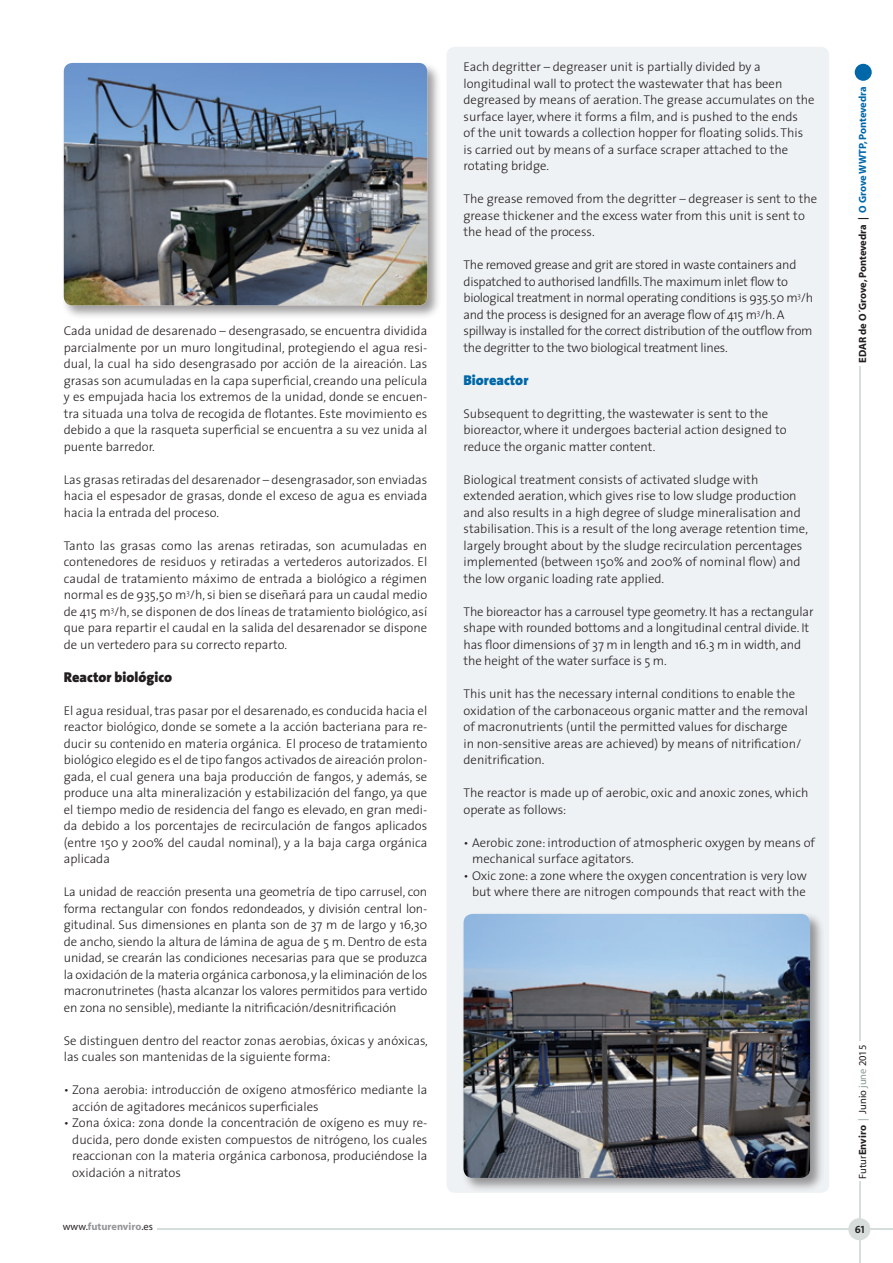
<style>
.page{position:relative;width:893px;height:1263px;background:#fff}
.page>*{position:absolute;margin:0;border:0;box-sizing:border-box;transform-origin:0 0}
.Ladillo_Texto_españo{font:900 14.25px "The Sans";color:#231f20}
.Ladillo_Texto{font:900 14.25px "The Sans";color:#0068a9}
.Texto{font:300 12.75px/16.5px "The Sans";color:#231f20;text-align:justify}
.Texto_ingles{font:300 12.75px/16.5px "The Sans";color:#231f20}
.Texto_ingles-2{font:300 12.75px/16.5px "The Sans";letter-spacing:-.02em;color:#231f20}
.t1{font:700 10.5px "Myriad";letter-spacing:-.005em;color:#231f20}
.t2{font:10.5px "Myriad";color:#231f20}
.t3{font:700 10.5px "Myriad";color:#939598}
.t4{font:10.5px "The Sans Bold Caps";color:#231f20}
.s1{color:#0068a9}
.s2{font-weight:700}
.s3{color:#8b9b92}
.s4{font-weight:400;color:#231f20}
</style>
<div class="page">
<div style="left:446px;top:47px;width:383px;height:1146px;background:#eff2f4;border-radius:9px"></div>
<div style="left:855px;top:64px;width:17px;height:17px;background:#0068a9;border-radius:50%"></div>
<hr style="left:859px;top:366px;width:1px;height:675px;background:#d7ddda">
<hr style="left:157px;top:1228px;width:736px;height:2px;background:#d7ddda">
<hr style="left:859px;top:1181px;width:1px;height:82px;background:#d7ddda">
<div style="left:848px;top:1218px;width:22px;height:22px;background:#d7ddda;border-radius:50%"></div>
<div style="left:61px;top:61px;width:381px;height:259px;background:#231f20;opacity:.45"></div>
<img style="left:64px;top:63px;width:363px;height:242px">
<div style="left:461px;top:911px;width:364px;height:281px;background:#231f20;opacity:.45"></div>
<img style="left:463px;top:914px;width:347px;height:264px">
<p class="Texto" style="left:64px;top:322px;width:365px">Cada unidad de desarenado – desengrasado, se encuentra dividida parcialmente por un muro longitudinal, protegiendo el agua resi&shy;dual, la cual ha sido desengrasado por acción de la aireación. Las grasas son acumuladas en la capa superficial, creando una película y es empujada hacia los extremos de la unidad, donde se encuen&shy;tra situada una tolva de recogida de flotantes. Este movimiento es debido a que la rasqueta superficial se encuentra a su vez unida al puente barredor.</p>
<p class="Texto" style="left:64px;top:471px;width:365px">Las grasas retiradas del desarenador – desengrasador, son enviadas hacia el espesador de grasas, donde el exceso de agua es enviada hacia la entrada del proceso.</p>
<p class="Texto" style="left:64px;top:537px;width:365px">Tanto las grasas como las arenas retiradas, son acumuladas en contenedores de residuos y retiradas a vertederos autorizados. El caudal de tratamiento máximo de entrada a biológico a régimen normal es de 935,50 m<sup>3</sup>/h, si bien se diseñará para un caudal medio de 415 m<sup>3</sup>/h, se disponen de dos líneas de tratamiento biológico, así que para repartir el caudal en la salida del desarenador se dispone de un vertedero para su correcto reparto.</p>
<p class="Ladillo_Texto_españo" style="left:64px;top:665px;width:110px">Reactor biológico</p>
<p class="Texto" style="left:64px;top:702px;width:365px">El agua residual, tras pasar por el desarenado, es conducida hacia el reactor biológico, donde se somete a la acción bacteriana para re&shy;ducir su contenido en materia orgánica. El proceso de tratamiento biológico elegido es el de tipo fangos activados de aireación prolon&shy;gada, el cual genera una baja producción de fangos, y además, se produce una alta mineralización y estabilización del fango, ya que el tiempo medio de residencia del fango es elevado, en gran medi&shy;da debido a los porcentajes de recirculación de fangos aplicados (entre 150 y 200% del caudal nominal), y a la baja carga orgánica aplicada</p>
<p class="Texto" style="left:64px;top:883px;width:365px">La unidad de reacción presenta una geometría de tipo carrusel, con forma rectangular con fondos redondeados, y división central lon&shy;gitudinal. Sus dimensiones en planta son de 37 m de largo y 16,30 de ancho, siendo la altura de lámina de agua de 5 m. Dentro de esta unidad, se crearán las condiciones necesarias para que se produzca la oxidación de la materia orgánica carbonosa, y la eliminación de los macronutrinetes (hasta alcanzar los valores permitidos para vertido en zona no sensible), mediante la nitrificación/desnitrificación</p>
<p class="Texto" style="left:64px;top:1032px;width:366px">Se distinguen dentro del reactor zonas aerobias, óxicas y anóxicas, las cuales son mantenidas de la siguiente forma:</p>
<p class="Texto" style="left:72px;top:1081px;width:357px;text-indent:-9px">• Zona aerobia: introducción de oxígeno atmosférico mediante la acción de agitadores mecánicos superficiales</p>
<p class="Texto" style="left:72px;top:1114px;width:357px;text-indent:-9px">• Zona óxica: zona donde la concentración de oxígeno es muy re&shy;ducida, pero donde existen compuestos de nitrógeno, los cuales reaccionan con la materia orgánica carbonosa, produciéndose la oxidación a nitratos</p>
<p class="Texto_ingles" style="left:463px;top:58px;width:353px">Each degritter – degreaser unit is partially divided by a longitudinal wall to protect the wastewater that has been degreased by means of aeration. The grease accumulates on the surface layer, where it forms a film, and is pushed to the ends<br>of the unit towards a collection hopper for floating solids. This is carried out by means of a surface scraper attached to the rotating bridge.</p>
<p class="Texto_ingles" style="left:463px;top:190px;width:355px">The grease removed from the degritter – degreaser is sent to the grease thickener and the excess water from this unit is sent to the head of the process.</p>
<p class="Texto_ingles-2" style="left:463px;top:256px;width:351px">The removed grease and grit are stored in waste containers and dispatched to authorised landfills. The maximum inlet flow to biological treatment in normal operating conditions is 935.50 m<sup>3</sup>/h and the process is designed for an average flow of 415 m<sup>3</sup>/h. A spillway is installed for the correct distribution of the outflow from the degritter to the two biological treatment lines.</p>
<p class="Ladillo_Texto" style="left:463px;top:368px;width:66px">Bioreactor</p>
<p class="Texto_ingles" style="left:463px;top:405px;width:325px">Subsequent to degritting, the wastewater is sent to the bioreactor, where it undergoes bacterial action designed to reduce the organic matter content.</p>
<p class="Texto_ingles" style="left:463px;top:471px;width:346px">Biological treatment consists of activated sludge with extended aeration, which gives rise to low sludge production and also results in a high degree of sludge mineralisation and stabilisation. This is a result of the long average retention time, largely brought about by the sludge recirculation percentages implemented (between 150% and 200% of nominal flow) and the low organic loading rate applied.</p>
<p class="Texto_ingles" style="left:463px;top:603px;width:352px">The bioreactor has a carrousel type geometry. It has a rectangular shape with rounded bottoms and a longitudinal central divide. It has floor dimensions of 37 m in length and 16.3 m in width, and the height of the water surface is 5 m.</p>
<p class="Texto_ingles" style="left:463px;top:685px;width:346px">This unit has the necessary internal conditions to enable the oxidation of the carbonaceous organic matter and the removal of macronutrients (until the permitted values for discharge<br>in non-sensitive areas are achieved) by means of nitrification/ denitrification.</p>
<p class="Texto_ingles" style="left:463px;top:784px;width:346px">The reactor is made up of aerobic, oxic and anoxic zones, which operate as follows:</p>
<p class="Texto" style="left:472px;top:834px;width:345px;text-indent:-9px">• Aerobic zone: introduction of atmospheric oxygen by means of mechanical surface agitators.</p>
<p class="Texto" style="left:463px;top:867px;width:345px;text-align:center">• Oxic zone: a zone where the oxygen concentration is very low but where there are nitrogen compounds that react with the</p>
<p class="t1" style="left:857px;top:363px;width:278px;rotate:-90deg">EDAR de O´Grove, Pontevedra | <span class="s1">O Grove WWTP, Pontevedra</span></p>
<p class="t2" style="left:857px;top:1178px;width:135px;rotate:-90deg">Futur<span class="s2">Enviro</span> <span class="s3">|</span> Junio <span class="s3">june</span> 2015</p>
<p class="t3" style="left:63px;top:1221px;width:92px"><span class="s4">www.</span>futurenviro<span class="s4">.es</span></p>
<p class="t4" style="left:855px;top:1220px;width:11px">61</p>
</div>
